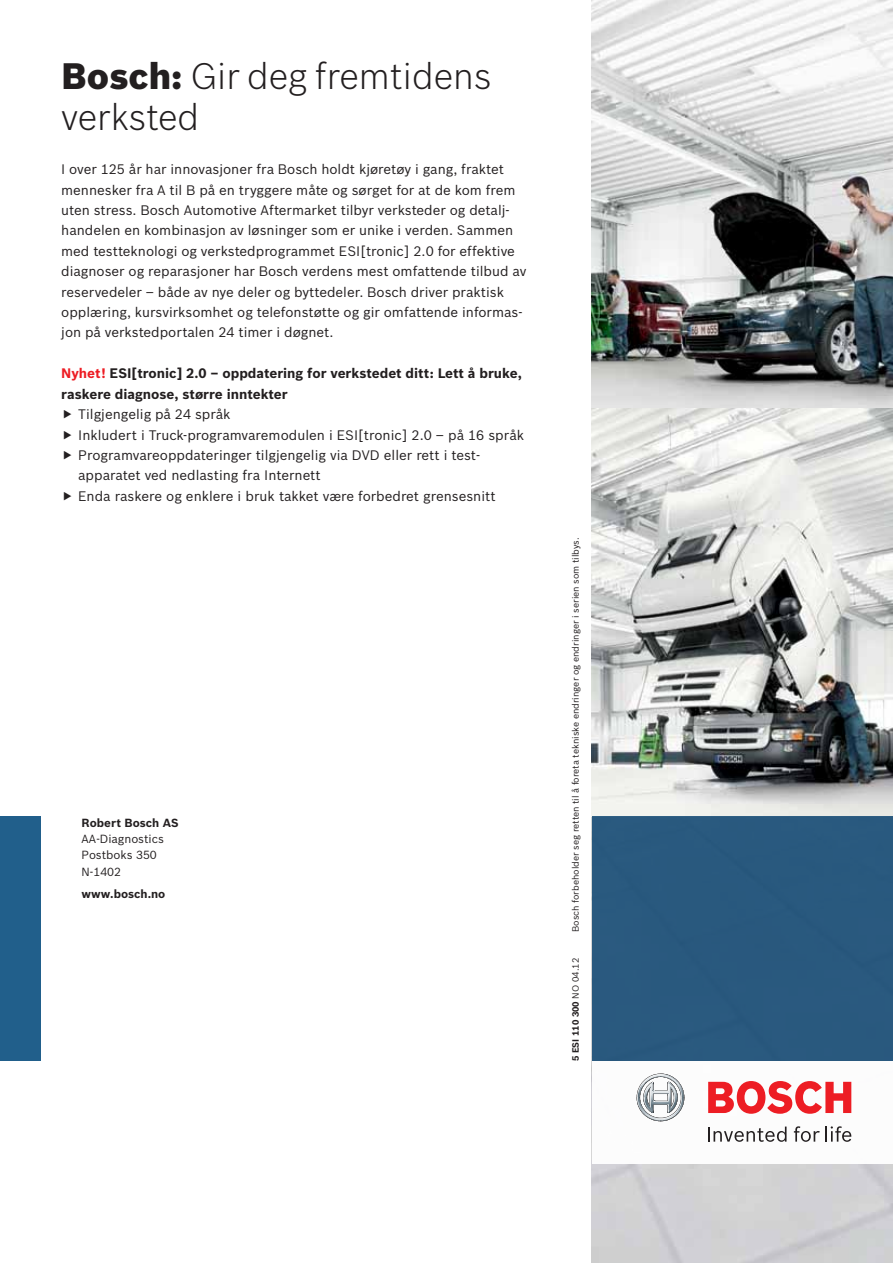
<style>
.page{position:relative;width:893px;height:1263px;background:#fff}
.page>*{position:absolute;margin:0;border:0;box-sizing:border-box;transform-origin:0 0}
.t1{font:300 36px/40.8px "Bosch Sans";color:#231f20}
.t2{font:13.5px/20.4px "Bosch Sans";color:#231f20}
.t3{font:700 13.5px/20.4px "Bosch Sans";color:#231f20}
.t4{font:11.55px/16.4px "Bosch Sans";color:#231f20}
.t5{font:700 11.55px "Bosch Sans";color:#231f20}
.t6{font:9px "Bosch Sans";color:#231f20}
.t7{font:700 9px "Bosch Sans";color:#231f20}
.s1{font-weight:900}
.s2{color:#ed1d24}
.s3{font-weight:400}
</style>
<div class="page">
<svg style="left:592px;top:0;width:301px;height:408px"></svg>
<svg style="left:592px;top:408px;width:301px;height:408px;background:#babcba"></svg>
<div style="left:0;top:816px;width:41px;height:245px;background:#215f8b"></div>
<div style="left:592px;top:816px;width:301px;height:245px;background:#29597e"></div>
<svg style="left:637px;top:1073px;width:47px;height:48px"></svg>
<svg style="left:708px;top:1126px;width:78px;height:16px"></svg>
<svg style="left:794px;top:1126px;width:57px;height:16px"></svg>
<svg style="left:708px;top:1081px;width:143px;height:33px"></svg>
<h1 class="t1" style="left:61px;top:55px;width:432px"><span class="s1">Bosch:</span> Gir deg fremtidens verksted</h1>
<p class="t2" style="left:61px;top:159px;width:467px">I over 125 år har innovasjoner fra Bosch holdt kjøretøy i gang, fraktet mennesker fra A til B på en tryggere måte og sørget for at de kom frem uten stress. Bosch Automotive Aftermarket tilbyr verksteder og detalj&shy;handelen en kombinasjon av løsninger som er unike i verden. Sammen med testteknologi og verkstedprogrammet ESI[tronic] 2.0 for effektive diagnoser og reparasjoner har Bosch verdens mest omfattende tilbud av reservedeler – både av nye deler og byttedeler. Bosch driver praktisk opplæring, kursvirksomhet og telefonstøtte og gir omfattende informas&shy;jon på verkstedportalen 24 timer i døgnet.</p>
<p class="t3" style="left:61px;top:363px;width:462px"><span class="s2">Nyhet!</span> ESI[tronic] 2.0 – oppdatering for verkstedet ditt: Lett å bruke, raskere diagnose, større inntekter</p>
<p class="t2" style="left:78px;top:404px;width:447px">Tilgjengelig på 24 språk<br>Inkludert i Truck-programvaremodulen i ESI[tronic] 2.0 – på 16 språk Programvareoppdateringer tilgjengelig via DVD eller rett i test&shy;apparatet ved nedlasting fra Internett<br>Enda raskere og enklere i bruk takket være forbedret grensesnitt</p>
<p class="t5" style="left:82px;top:815px;width:98px">Robert Bosch AS</p>
<p class="t4" style="left:82px;top:830px;width:84px">AA-Diagnostics<br>Postboks 350<br>N-1402</p>
<p class="t5" style="left:82px;top:887px;width:85px">www.bosch.no</p>
<p class="t6" style="left:570px;top:932px;width:396px;rotate:-90deg">Bosch forbeholder seg retten til å foreta tekniske endringer og endringer i serien som tilbys.</p>
<p class="t7" style="left:570px;top:1061px;width:105px;rotate:-90deg">5 ESI 110 300 <span class="s3">NO 04.12</span></p>
</div>
